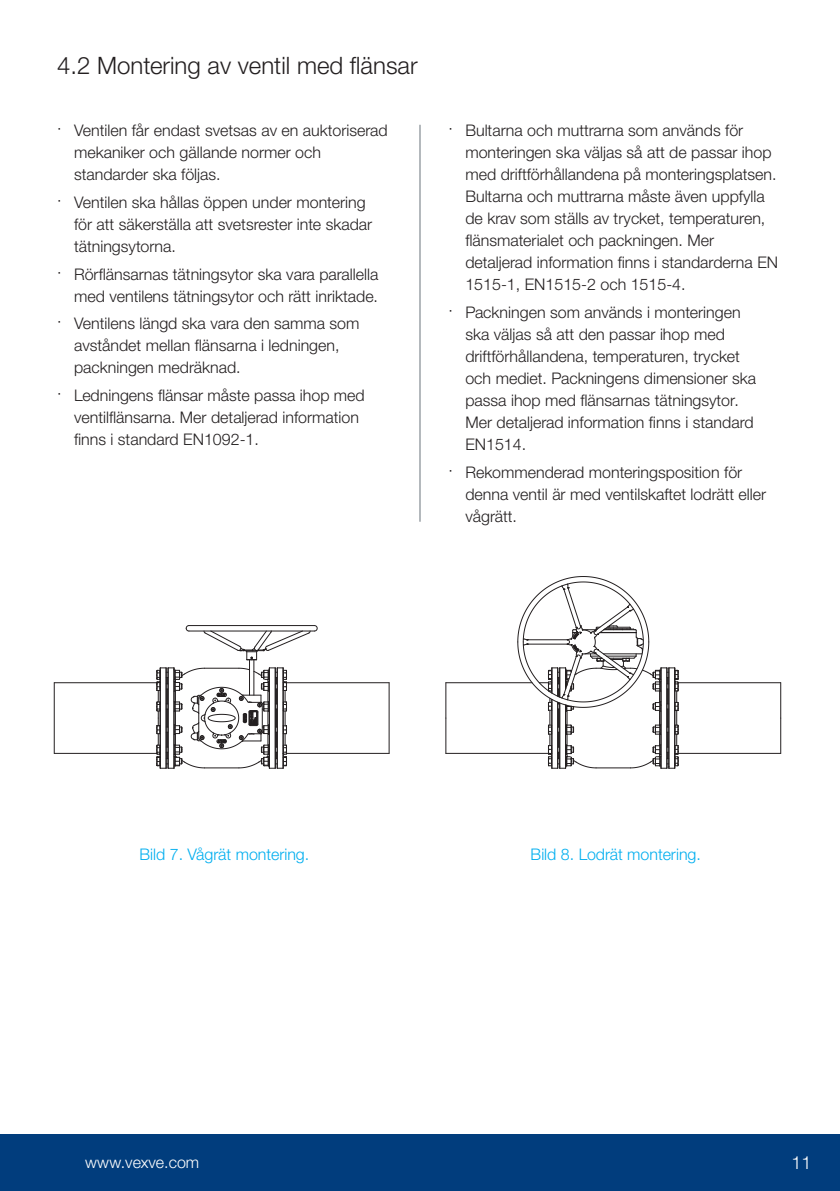
<style>
.page{position:relative;width:840px;height:1191px;background:#fff}
.page>*{position:absolute;margin:0;border:0;box-sizing:border-box;transform-origin:0 0}
.t1{font:300 24px "Helvetica Neue LTW1 G";color:#231f20}
.t2{font:300 18px "Helvetica Neue LTW1 G";color:#fff}
.t3{font:300 16px/22px "Helvetica Neue LTW1 G";color:#231f20}
.t4{font:300 16px "Helvetica Neue LTW1 G";color:#00aeef}
.t5{font:300 16px "Helvetica Neue LTW1 G";color:#fff}
</style>
<div class="page">
<div style="left:0;top:1134px;width:839px;height:57px;background:#013d7d"></div>
<hr style="left:419px;top:125px;width:1px;height:396px;background:#6a747b">
<svg style="left:185px;top:625px;width:5px;height:7px"></svg>
<hr style="left:388px;top:682px;width:1px;height:71px;background:#231f20">
<hr style="left:54px;top:682px;width:1px;height:71px;background:#231f20">
<hr style="left:249px;top:660px;width:1px;height:35px;background:#231f20">
<hr style="left:253px;top:660px;width:1px;height:35px;background:#231f20">
<svg style="left:203px;top:625px;width:115px;height:35px"></svg>
<hr style="left:189px;top:625px;width:125px;height:1px;background:#231f20">
<hr style="left:189px;top:630px;width:125px;height:1px;background:#231f20">
<hr style="left:286px;top:753px;width:103px;height:1px;background:#231f20">
<hr style="left:286px;top:682px;width:103px;height:1px;background:#231f20">
<hr style="left:54px;top:753px;width:103px;height:1px;background:#231f20">
<hr style="left:54px;top:682px;width:103px;height:1px;background:#231f20">
<svg style="left:156px;top:667px;width:131px;height:102px"></svg>
<hr style="left:445px;top:718px;width:1px;height:35px;background:#231f20">
<hr style="left:445px;top:682px;width:1px;height:36px;background:#231f20">
<hr style="left:779px;top:718px;width:1px;height:35px;background:#231f20">
<hr style="left:779px;top:682px;width:1px;height:36px;background:#231f20">
<hr style="left:445px;top:682px;width:86px;height:1px;background:#231f20">
<hr style="left:445px;top:753px;width:103px;height:1px;background:#231f20">
<hr style="left:677px;top:682px;width:103px;height:1px;background:#231f20">
<hr style="left:677px;top:753px;width:103px;height:1px;background:#231f20">
<svg style="left:516px;top:576px;width:162px;height:193px"></svg>
<h1 class="t1" style="left:57px;top:51px;width:362px">4.2 Montering av ventil med flänsar</h1>
<p class="t3" style="left:74px;top:119px;width:315px;text-indent:-17px">· Ventilen får endast svetsas av en auktoriserad mekaniker och gällande normer och standarder ska följas.</p>
<p class="t3" style="left:74px;top:191px;width:299px;text-indent:-17px">· Ventilen ska hållas öppen under montering för att säkerställa att svetsrester inte skadar tätningsytorna.</p>
<p class="t3" style="left:57px;top:263px;width:323px;text-align:right">· Rörflänsarnas tätningsytor ska vara parallella med ventilens tätningsytor och rätt inriktade.</p>
<p class="t3" style="left:74px;top:312px;width:287px;text-indent:-17px">· Ventilens längd ska vara den samma som avståndet mellan flänsarna i ledningen, packningen medräknad.</p>
<p class="t3" style="left:74px;top:384px;width:292px;text-indent:-17px">· Ledningens flänsar måste passa ihop med ventilflänsarna. Mer detaljerad information finns i standard EN1092-1.</p>
<p class="t3" style="left:465px;top:119px;width:314px;text-indent:-17px">· Bultarna och muttrarna som används för monteringen ska väljas så att de passar ihop med driftförhållandena på monteringsplatsen.<br>Bultarna och muttrarna måste även uppfylla de krav som ställs av trycket, temperaturen, flänsmaterialet och packningen. Mer detaljerad information finns i standarderna EN 1515-1, EN1515-2 och 1515-4.</p>
<p class="t3" style="left:465px;top:301px;width:292px;text-indent:-17px">· Packningen som används i monteringen ska väljas så att den passar ihop med driftförhållandena, temperaturen, trycket och mediet. Packningens dimensioner ska passa ihop med flänsarnas tätningsytor.<br>Mer detaljerad information finns i standard EN1514.</p>
<p class="t3" style="left:465px;top:461px;width:302px;text-indent:-17px">· Rekommenderad monteringsposition för denna ventil är med ventilskaftet lodrätt eller vågrätt.</p>
<p class="t4" style="left:139px;top:844px;width:171px">Bild 7. Vågrät montering.</p>
<p class="t4" style="left:530px;top:844px;width:172px">Bild 8. Lodrät montering.</p>
<p class="t5" style="left:85px;top:1152px;width:116px">www.vexve.com</p>
<p class="t2" style="left:791px;top:1151px;width:22px">11</p>
</div>
